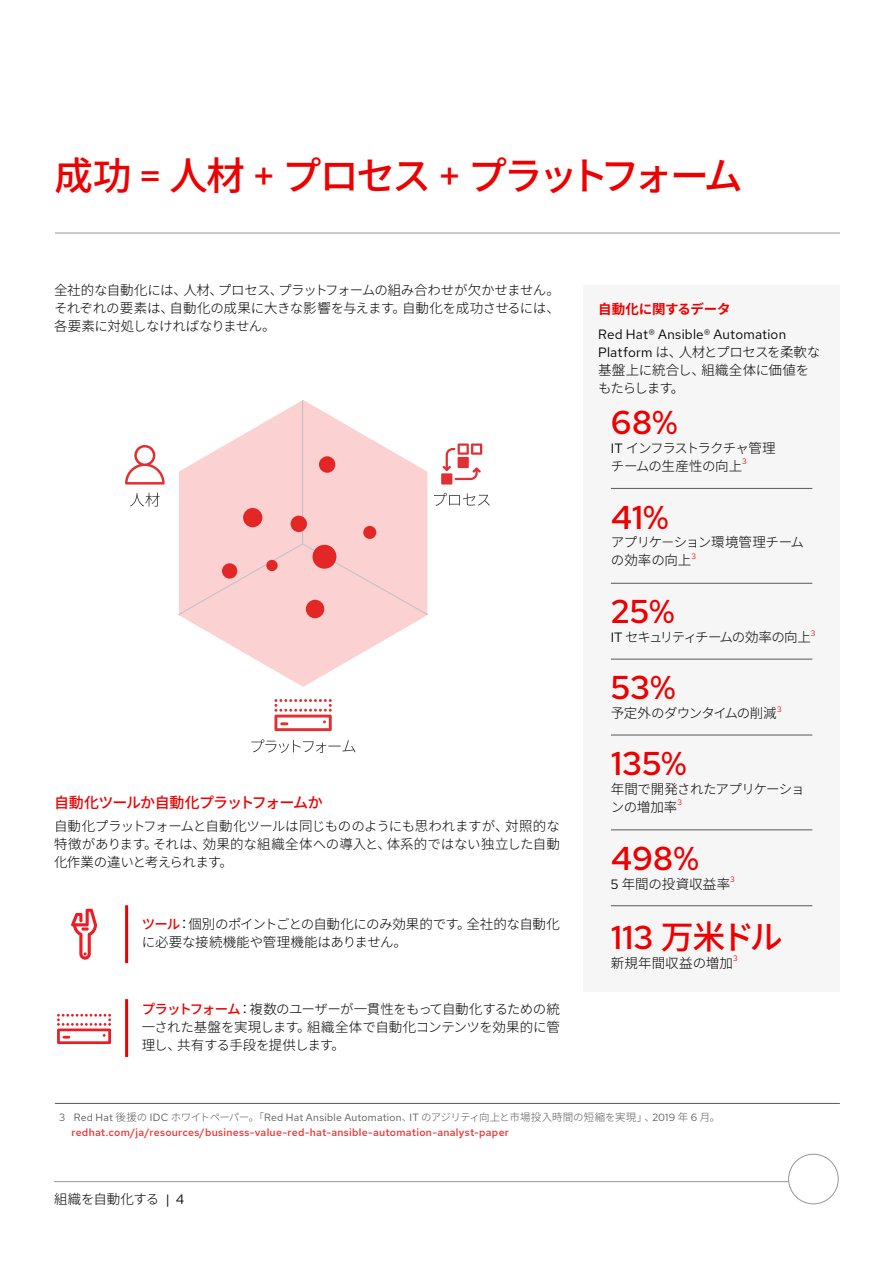
<style>
.page{position:relative;width:893px;height:1263px;background:#fff}
.page>*{position:absolute;margin:0;border:0;box-sizing:border-box;transform-origin:0 0}
.t1{font:500 39px "Noto Sans CJ Kjp";letter-spacing:-.085em;color:#e00}
.t2{font:500 33px "Red Hat Text";letter-spacing:-.005em;color:#e00}
.t3{font:500 33px "Noto Sans CJ Kjp";color:#e00}
.t4{font:500 15px "Noto Sans CJ Kjp";letter-spacing:-.05em;color:#e00}
.t5{font:300 13.5px/18px "Noto Sans CJ Kjp";letter-spacing:-.025em;color:#000}
.t6{font:13.5px "Red Hat Text";letter-spacing:.015em;color:#000}
.t7{font:300 13.5px/18px "Noto Sans CJ Kjp";letter-spacing:-.06em;color:#000}
.t8{font:300 13.5px "Noto Sans CJ Kjp";letter-spacing:-.08em;color:#000}
.t9{font:300 13.5px "Noto Sans CJ Kjp";letter-spacing:-.05em;color:#000}
.t10{font:700 13.5px "Noto Sans CJ Kjp";letter-spacing:-.01em;color:#e00}
.t11{font:300 13.5px "Noto Sans CJ Kjp";letter-spacing:-.005em;color:#000}
.t12{font:300 13.5px "Noto Sans CJ Kjp";letter-spacing:.005em;color:#000}
.t13{font:500 10.5px/15px "Red Hat Text";letter-spacing:.025em;color:#f13333}
.t14{font:7.8px "Red Hat Text";color:#e00}
.s1{font-family:"Red Hat Display"}
.s2{font-weight:500;color:#e00}
.s3{font-family:"Red Hat Text";font-weight:400}
.s4{font-family:"Red Hat Text"}
.s5{font-weight:400;color:#58585b}
.s6{font-family:"Noto Sans CJ Kjp";font-weight:300;color:#58585b}
</style>
<div class="page">
<hr style="left:55px;top:1103px;width:785px;height:1px;background:#58585b">
<svg style="left:179px;top:400px;width:248px;height:287px;fill:#fbd1d1"></svg>
<hr style="left:302px;top:400px;width:1px;height:144px;background:#c0c1c3">
<div style="left:178px;top:543px;width:250px;height:72px;background:#fbd1d1"></div>
<svg style="left:130px;top:492px;width:30px;height:15px"></svg>
<svg style="left:125px;top:445px;width:40px;height:39px"></svg>
<svg style="left:251px;top:739px;width:104px;height:14px"></svg>
<svg style="left:274px;top:699px;width:58px;height:32px"></svg>
<svg style="left:434px;top:493px;width:56px;height:13px"></svg>
<svg style="left:443px;top:443px;width:39px;height:37px"></svg>
<div style="left:458px;top:457px;width:11px;height:11px;background:#e13033"></div>
<div style="left:441px;top:473px;width:11px;height:11px;background:#e13033"></div>
<div style="left:319px;top:456px;width:16px;height:17px;background:#e22726;border-radius:50%"></div>
<div style="left:363px;top:526px;width:13px;height:13px;background:#e22726;border-radius:50%"></div>
<div style="left:291px;top:516px;width:16px;height:16px;background:#e22726;border-radius:50%"></div>
<div style="left:222px;top:563px;width:15px;height:16px;background:#e22726;border-radius:50%"></div>
<div style="left:306px;top:600px;width:18px;height:18px;background:#e22726;border-radius:50%"></div>
<div style="left:312px;top:545px;width:24px;height:24px;background:#e22726;border-radius:50%"></div>
<div style="left:266px;top:560px;width:12px;height:11px;background:#e22726;border-radius:50%"></div>
<div style="left:243px;top:508px;width:19px;height:19px;background:#e22726;border-radius:50%"></div>
<hr style="left:125px;top:905px;width:3px;height:58px;background:#e00">
<svg style="left:71px;top:909px;width:26px;height:51px"></svg>
<hr style="left:125px;top:999px;width:3px;height:58px;background:#e00">
<svg style="left:57px;top:1014px;width:54px;height:30px"></svg>
<div style="left:583px;top:285px;width:257px;height:706px;background:#f6f6f6"></div>
<hr style="left:611px;top:583px;width:201px;height:1px;background:#58585b">
<hr style="left:611px;top:488px;width:201px;height:1px;background:#58585b">
<hr style="left:611px;top:659px;width:201px;height:1px;background:#58585b">
<hr style="left:611px;top:735px;width:201px;height:1px;background:#58585b">
<hr style="left:611px;top:829px;width:201px;height:1px;background:#58585b">
<hr style="left:611px;top:905px;width:201px;height:1px;background:#58585b">
<hr style="left:54px;top:1181px;width:734px;height:1px;background:#939598">
<div style="left:788px;top:1154px;width:51px;height:50px;border:1px solid #939598;border-radius:50%"></div>
<hr style="left:55px;top:233px;width:785px;height:1px;background:#939598">
<h1 class="t1" style="left:54px;top:154px;width:690px">成功 <span class="s1">=</span> 人材 <span class="s1">+</span> プロセス <span class="s1">+</span> プラットフォーム</h1>
<p class="t5" style="left:54px;top:281px;width:507px;text-align:justify">全社的な自動化には、人材、プロセス、プラットフォームの組み合わせが欠かせません。それぞれの要素は、自動化の成果に大きな影響を与えます。自動化を成功させるには、各要素に対処しなければなりません。</p>
<p class="t4" style="left:54px;top:794px;width:270px">自動化ツールか自動化プラットフォームか</p>
<p class="t5" style="left:54px;top:818px;width:507px;text-align:justify">自動化プラットフォームと自動化ツールは同じもののようにも思われますが、対照的な特徴があります。それは、効果的な組織全体への導入と、体系的ではない独立した自動化作業の違いと考えられます。</p>
<p class="t5" style="left:142px;top:916px;width:420px"><span class="s2">ツール</span>：個別のポイントごとの自動化にのみ効果的です。全社的な自動化に必要な接続機能や管理機能はありません。</p>
<p class="t5" style="left:142px;top:1000px;width:420px;text-align:justify"><span class="s2">プラットフォーム</span>：複数のユーザーが一貫性をもって自動化するための統一された基盤を実現します。組織全体で自動化コンテンツを効果的に管理し、共有する手段を提供します。</p>
<p class="t10" style="left:598px;top:301px;width:134px">自動化に関するデータ</p>
<p class="t6" style="left:598px;top:325px;width:189px">Red Hat® Ansible® Automation</p>
<p class="t5" style="left:598px;top:343px;width:224px"><span class="s3">Platform</span> は、人材とプロセスを柔軟な基盤上に統合し、組織全体に価値をもたらします。</p>
<h2 class="t2" style="left:611px;top:400px;width:68px">68%</h2>
<p class="t7" style="left:611px;top:439px;width:166px"><span class="s3">IT</span> インフラストラクチャ管理チームの生産性の向上</p>
<p class="t14" style="left:742px;top:456px;width:6px">3</p>
<h2 class="t2" style="left:611px;top:495px;width:59px">41%</h2>
<p class="t5" style="left:611px;top:534px;width:195px">アプリケ－ション環境管理チームの効率の向上</p>
<p class="t14" style="left:691px;top:551px;width:6px">3</p>
<h2 class="t2" style="left:611px;top:590px;width:65px">25%</h2>
<p class="t8" style="left:611px;top:630px;width:202px"><span class="s3">IT</span> セキュリティチームの効率の向上</p>
<p class="t14" style="left:811px;top:628px;width:6px">3</p>
<h2 class="t2" style="left:611px;top:666px;width:66px">53%</h2>
<p class="t9" style="left:611px;top:706px;width:167px">予定外のダウンタイムの削減</p>
<p class="t14" style="left:777px;top:704px;width:6px">3</p>
<h2 class="t2" style="left:611px;top:742px;width:77px">135%</h2>
<p class="t5" style="left:611px;top:780px;width:195px">年間で開発されたアプリケーションの増加率</p>
<p class="t14" style="left:677px;top:798px;width:6px">3</p>
<h2 class="t2" style="left:611px;top:837px;width:89px">498%</h2>
<p class="t11" style="left:611px;top:876px;width:121px"><span class="s3">5</span> 年間の投資収益率</p>
<p class="t14" style="left:730px;top:874px;width:6px">3</p>
<h2 class="t3" style="left:611px;top:918px;width:174px"><span class="s4">113</span> 万米ドル</h2>
<p class="t12" style="left:611px;top:955px;width:123px">新規年間収益の増加</p>
<p class="t14" style="left:733px;top:953px;width:6px">3</p>
<p class="t13" style="left:71px;top:1109px;width:651px;text-indent:-12px"><span class="s5">3 Red Hat</span> <span class="s6">後援の</span> <span class="s5">IDC</span> <span class="s6">ホワイトペーパー。「</span><span class="s5">Red Hat Ansible Automation</span><span class="s6">、</span><span class="s5">IT</span> <span class="s6">のアジリティ向上と市場投入時間の短縮を実現」、</span><span class="s5">2019</span> <span class="s6">年</span> <span class="s5">6</span> <span class="s6">月。</span>redhat.com/ja/resources/business-value-red-hat-ansible-automation-analyst-paper</p>
<p class="t5" style="left:54px;top:1190px;width:132px">組織を自動化する <span class="s3">| 4</span></p>
</div>
